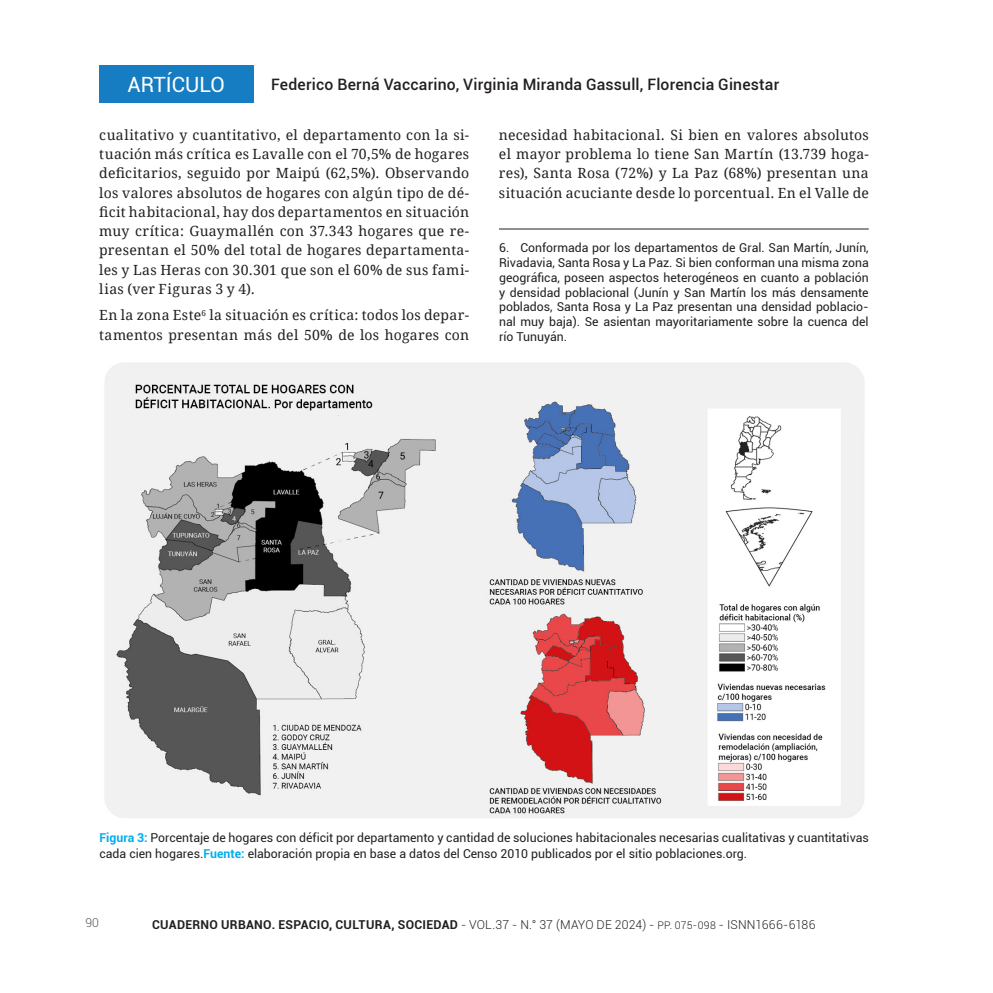
<style>
.page{position:relative;width:993px;height:993px;background:#fff}
.page>*{position:absolute;margin:0;border:0;box-sizing:border-box;transform-origin:0 0}
.t1{font:21px "Roboto";color:#fff}
.t2{font:500 15.75px "Roboto";letter-spacing:.01em;color:#231f20}
.TEXTO_PRINCIPAL{font:14px/19.2px "Droid Serif";letter-spacing:.02em;color:#231f20;text-align:justify}
.NOTA_REF{font:12.25px/14.7px "Roboto";color:#231f20;text-align:justify}
.EPÍGRAFE{font:12.25px/15.8px "Roboto";color:#231f20}
.PIE_DE_PÁGINA{font:300 12.25px "Roboto";letter-spacing:.01em;color:#231f20}
.NOTA_REF-2{font:300 12.25px "Roboto";color:#57585a}
.s1{font-weight:700;color:#00aeef}
.s2{font-weight:700}
.s3{font-size:10.5px}
</style>
<div class="page">
<div style="left:99px;top:64px;width:154px;height:38px;background:#177dc2"></div>
<img style="left:105px;top:362px;width:759px;height:456px">
<hr style="left:499px;top:228px;width:369px;height:1px;background:#231f20">
<p class="t1" style="left:127px;top:70px;width:99px">ARTÍCULO</p>
<p class="t2" style="left:271px;top:74px;width:509px">Federico Berná Vaccarino, Virginia Miranda Gassull, Florencia Ginestar</p>
<p class="TEXTO_PRINCIPAL" style="left:99px;top:125px;width:371px">cualitativo y cuantitativo, el departamento con la si&shy;tuación más crítica es Lavalle con el 70,5% de hogares deficitarios, seguido por Maipú (62,5%). Observando los valores absolutos de hogares con algún tipo de dé&shy;ficit habitacional, hay dos departamentos en situación muy crítica: Guaymallén con 37.343 hogares que re&shy;presentan el 50% del total de hogares departamenta&shy;les y Las Heras con 30.301 que son el 60% de sus fami&shy;lias (ver Figuras 3 y 4).</p>
<p class="TEXTO_PRINCIPAL" style="left:99px;top:305px;width:371px">En la zona Este<sup>6</sup> la situación es crítica: todos los depar&shy;tamentos presentan más del 50% de los hogares con</p>
<p class="TEXTO_PRINCIPAL" style="left:499px;top:125px;width:371px">necesidad habitacional. Si bien en valores absolutos el mayor problema lo tiene San Martín (13.739 hoga&shy;res), Santa Rosa (72%) y La Paz (68%) presentan una situación acuciante desde lo porcentual. En el Valle de</p>
<p class="NOTA_REF" style="left:499px;top:240px;width:371px">6. Conformada por los departamentos de Gral. San Martín, Junín, Rivadavia, Santa Rosa y La Paz. Si bien conforman una misma zona geográfica, poseen aspectos heterogéneos en cuanto a población y densidad poblacional (Junín y San Martín los más densamente poblados, Santa Rosa y La Paz presentan una densidad poblacio&shy;nal muy baja). Se asientan mayoritariamente sobre la cuenca del río Tunuyán.</p>
<p class="EPÍGRAFE" style="left:99px;top:829px;width:770px"><span class="s1">Figura 3:</span> Porcentaje de hogares con déficit por departamento y cantidad de soluciones habitacionales necesarias cualitativas y cuantitativas cada cien hogares.<span class="s1">Fuente:</span> elaboración propia en base a datos del Censo 2010 publicados por el sitio poblaciones.org.</p>
<p class="NOTA_REF-2" style="left:85px;top:913px;width:15px">90</p>
<p class="PIE_DE_PÁGINA" style="left:152px;top:916px;width:664px"><span class="s2">CUADERNO URBANO. ESPACIO, CULTURA, SOCIEDAD</span> - VOL.37 - N.° 37 (MAYO DE 2024) - <span class="s3">PP. 075-098</span> - ISNN1666-6186</p>
</div>
